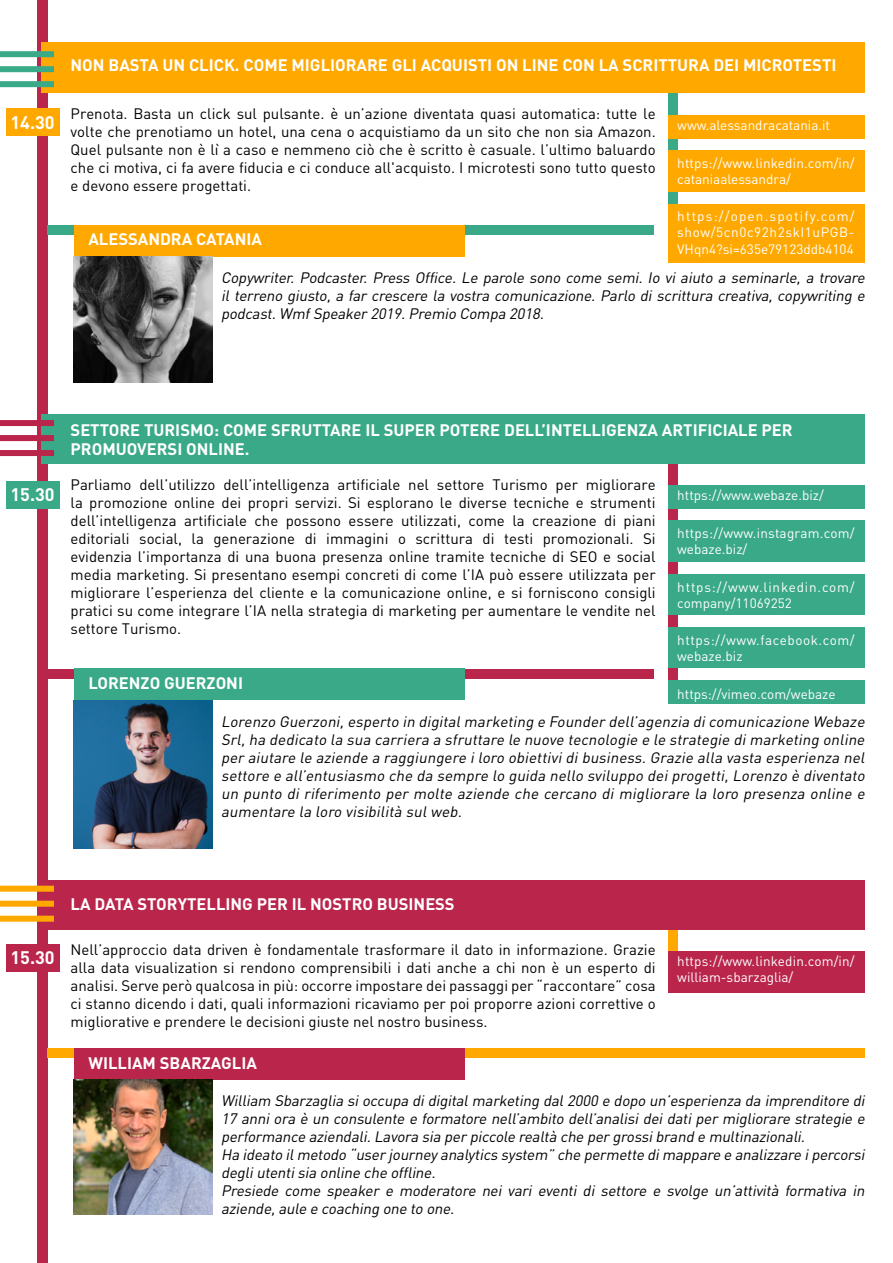
<style>
.page{position:relative;width:893px;height:1263px;background:#fff}
.page>*{position:absolute;margin:0;border:0;box-sizing:border-box;transform-origin:0 0}
.t1{font:700 18px "DIN";color:#fff}
.t2{font:700 16.5px/19.8px "DIN";color:#fff}
.t3{font:15px/18px "DIN";color:#000;text-align:justify}
.t4{font:italic 15px/18px "DIN";color:#000;text-align:justify}
.t5{font:13.5px/16.2px "DIN";color:#fff}
.t6{font:13.5px/16.2px "DIN";letter-spacing:.045em;color:#fff}
.t7{font:13.5px/16.2px "DIN";letter-spacing:.02em;color:#fff}
.t8{font:13.5px/16.2px "DIN";letter-spacing:.04em;color:#fff}
</style>
<div class="page">
<div style="left:38px;top:0;width:10px;height:1263px;background:#ba254c"></div>
<div style="left:668px;top:79px;width:10px;height:168px;background:#3aa987"></div>
<div style="left:41px;top:43px;width:824px;height:50px;background:#ffa900"></div>
<div style="left:668px;top:115px;width:197px;height:23px;background:#ffa900"></div>
<div style="left:668px;top:204px;width:197px;height:58px;background:#ffa900"></div>
<div style="left:668px;top:150px;width:197px;height:42px;background:#ffa900"></div>
<div style="left:47px;top:225px;width:606px;height:10px;background:#3aa987"></div>
<div style="left:74px;top:225px;width:390px;height:31px;background:#ffa900"></div>
<img style="left:74px;top:256px;width:139px;height:127px">
<div style="left:0;top:51px;width:54px;height:6px;background:#3aa987"></div>
<div style="left:0;top:66px;width:54px;height:6px;background:#3aa987"></div>
<div style="left:0;top:81px;width:54px;height:6px;background:#3aa987"></div>
<div style="left:668px;top:449px;width:10px;height:243px;background:#ba254c"></div>
<div style="left:41px;top:415px;width:824px;height:49px;background:#3aa987"></div>
<div style="left:668px;top:485px;width:197px;height:23px;background:#3aa987"></div>
<div style="left:668px;top:627px;width:197px;height:41px;background:#3aa987"></div>
<div style="left:668px;top:681px;width:197px;height:23px;background:#3aa987"></div>
<div style="left:668px;top:574px;width:197px;height:41px;background:#3aa987"></div>
<div style="left:668px;top:521px;width:197px;height:41px;background:#3aa987"></div>
<div style="left:47px;top:669px;width:606px;height:9px;background:#ba254c"></div>
<div style="left:74px;top:668px;width:390px;height:32px;background:#3aa987"></div>
<img style="left:74px;top:700px;width:139px;height:148px">
<div style="left:0;top:420px;width:54px;height:6px;background:#ba254c"></div>
<div style="left:0;top:435px;width:54px;height:6px;background:#ba254c"></div>
<div style="left:0;top:450px;width:54px;height:6px;background:#ba254c"></div>
<div style="left:668px;top:915px;width:10px;height:59px;background:#ffa900"></div>
<div style="left:41px;top:880px;width:824px;height:50px;background:#ba254c"></div>
<div style="left:668px;top:951px;width:197px;height:41px;background:#ba254c"></div>
<div style="left:47px;top:1048px;width:818px;height:10px;background:#ffa900"></div>
<div style="left:74px;top:1048px;width:390px;height:32px;background:#ba254c"></div>
<img style="left:74px;top:1080px;width:139px;height:134px">
<div style="left:0;top:886px;width:54px;height:6px;background:#ffa900"></div>
<div style="left:0;top:901px;width:54px;height:6px;background:#ffa900"></div>
<div style="left:0;top:916px;width:54px;height:6px;background:#ffa900"></div>
<div style="left:6px;top:481px;width:54px;height:27px;background:#3aa987"></div>
<div style="left:6px;top:944px;width:54px;height:27px;background:#ba254c"></div>
<div style="left:6px;top:109px;width:54px;height:27px;background:#ffa900"></div>
<p class="t1" style="left:11px;top:111px;width:46px">14.30</p>
<p class="t2" style="left:71px;top:55px;width:767px">NON BASTA UN CLICK. COME MIGLIORARE GLI ACQUISTI ON LINE CON LA SCRITTURA DEI MICROTESTI</p>
<p class="t3" style="left:71px;top:105px;width:587px">Prenota. Basta un click sul pulsante. è un’azione diventata quasi automatica: tutte le volte che prenotiamo un hotel, una cena o acquistiamo da un sito che non sia Amazon.<br>Quel pulsante non è lì a caso e nemmeno ciò che è scritto è casuale. l’ultimo baluardo che ci motiva, ci fa avere fiducia e ci conduce all'acquisto. I microtesti sono tutto questo e devono essere progettati.</p>
<p class="t5" style="left:677px;top:117px;width:154px">www.alessandracatania.it</p>
<p class="t5" style="left:677px;top:154px;width:179px">https://www.linkedin.com/in/ cataniaalessandra/</p>
<p class="t5" style="left:677px;top:208px;width:179px;text-align:justify">https://open.spotify.com/ show/5cn0c92h2skI1uPGB-VHqn4?si=635e79123ddb4104</p>
<p class="t2" style="left:88px;top:229px;width:175px">ALESSANDRA CATANIA</p>
<p class="t4" style="left:221px;top:268px;width:648px">Copywriter. Podcaster. Press Office. Le parole sono come semi. Io vi aiuto a seminarle, a trovare il terreno giusto, a far crescere la vostra comunicazione. Parlo di scrittura creativa, copywriting e podcast.WmfSpeaker2019.Premio Compa 2018.</p>
<p class="t1" style="left:11px;top:483px;width:46px">15.30</p>
<p class="t2" style="left:71px;top:419px;width:724px">SETTORE TURISMO: COME SFRUTTARE IL SUPER POTERE DELL’INTELLIGENZA ARTIFICIALE PER<br>PROMUOVERSI ONLINE.</p>
<p class="t5" style="left:677px;top:487px;width:148px">https://www.webaze.biz/</p>
<p class="t7" style="left:677px;top:525px;width:179px">https://www.instagram.com/ webaze.biz/</p>
<p class="t6" style="left:677px;top:578px;width:179px">https://www.linkedin.com/ company/11069252</p>
<p class="t8" style="left:677px;top:632px;width:179px">https://www.facebook.com/ webaze.biz</p>
<p class="t5" style="left:677px;top:686px;width:160px">https://vimeo.com/webaze</p>
<p class="t3" style="left:71px;top:475px;width:587px">Parliamo dell’utilizzo dell’intelligenza artificiale nel settore Turismo per migliorare la promozione online dei propri servizi. Si esplorano le diverse tecniche e strumenti dell’intelligenza artificiale che possono essere utilizzati, come la creazione di piani editoriali social, la generazione di immagini o scrittura di testi promozionali. Si evidenzia l’importanza di una buona presenza online tramite tecniche di SEO e social media marketing. Si presentano esempi concreti di come l’IA può essere utilizzata per migliorare l’esperienza del cliente e la comunicazione online, e si forniscono consigli pratici su come integrare l’IA nella strategia di marketing per aumentare le vendite nel settore Turismo.</p>
<p class="t2" style="left:88px;top:672px;width:156px">LORENZO GUERZONI</p>
<p class="t4" style="left:221px;top:712px;width:648px">Lorenzo Guerzoni,esperto in digitalmarketing e Founder dell’agenzia dicomunicazione Webaze Srl,ha dedicato la sua carriera a sfruttare le nuove tecnologie e le strategie dimarketing online per aiutare le aziende a raggiungere iloro obiettividibusiness.Grazie alla vasta esperienza nel settore e all’entusiasmo che da sempre lo guida nello sviluppo deiprogetti,Lorenzo è diventato un punto di riferimento per molte aziende che cercano di migliorare la loro presenza online e aumentare la loro visibilità sulweb.</p>
<p class="t1" style="left:11px;top:946px;width:46px">15.30</p>
<p class="t2" style="left:71px;top:894px;width:386px">LA DATA STORYTELLING PER IL NOSTRO BUSINESS</p>
<p class="t3" style="left:71px;top:940px;width:587px">Nell’approccio data driven è fondamentale trasformare il dato in informazione. Grazie alla data visualization si rendono comprensibili i dati anche a chi non è un esperto di analisi. Serve però qualcosa in più: occorre impostare dei passaggi per “raccontare” cosa ci stanno dicendo i dati, quali informazioni ricaviamo per poi proporre azioni correttive o migliorative e prendere le decisioni giuste nel nostro business.</p>
<p class="t5" style="left:677px;top:953px;width:179px">https://www.linkedin.com/in/ william-sbarzaglia/</p>
<p class="t2" style="left:88px;top:1052px;width:170px">WILLIAM SBARZAGLIA</p>
<p class="t4" style="left:221px;top:1092px;width:648px">William Sbarzaglia sioccupa didigitalmarketing dal2000 e dopo un’esperienza da imprenditore di 17 anni ora è un consulente e formatore nell’ambito dell’analisi dei dati per migliorare strategie e performance aziendali.Lavora sia perpiccole realtà che pergrossibrand e multinazionali.</p>
<p class="t4" style="left:221px;top:1146px;width:648px">Ha ideato ilmetodo “userjourney analytics system” che permette dimappare e analizzare ipercorsi degliutentisia online che offline.</p>
<p class="t4" style="left:221px;top:1182px;width:648px">Presiede come speaker e moderatore nei vari eventi di settore e svolge un’attività formativa in aziende,aule e coaching one to one.</p>
</div>
